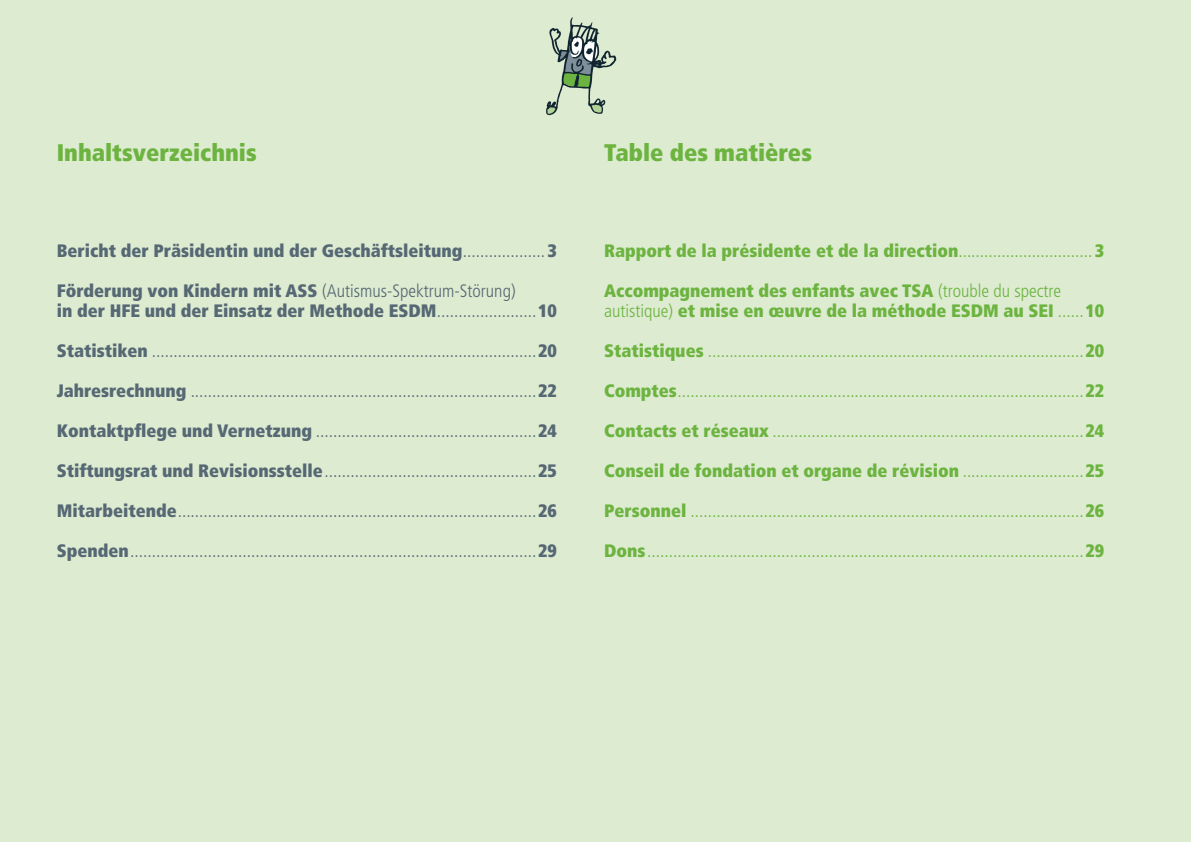
<style>
.page{position:relative;width:1191px;height:842px;background:#ddebd1}
.page>*{position:absolute;margin:0;border:0;box-sizing:border-box;transform-origin:0 0}
.t1{font:900 condensed 24px "Frutiger";color:#6cb43f}
.t2{font:300 condensed 18px "Frutiger";color:#566874}
.t3{font:300 condensed 18px "Frutiger";color:#6cb43f}
.t4{font:900 condensed 18px/20px "Frutiger";color:#6cb43f}
.t5{font:900 condensed 18px/20px "Frutiger";color:#566874}
.s1{font-weight:300}
.s2{font-weight:900}
</style>
<div class="page">
<img style="left:546px;top:17px;width:71px;height:99px">
<h1 class="t1" style="left:57px;top:138px;width:201px">Inhaltsverzeichnis</h1>
<h1 class="t1" style="left:604px;top:138px;width:209px">Table des matières</h1>
<p class="t5" style="left:57px;top:240px;width:502px">Bericht der Präsidentin und der Geschäftsleitung<span class="s1">...................</span> 3</p>
<p class="t5" style="left:57px;top:280px;width:502px">Förderung von Kindern mit ASS <span class="s1">(Autismus-Spektrum-Störung)<br></span>in der HFE und der Einsatz der Methode ESDM<span class="s1">.......................</span>10</p>
<p class="t2" style="left:57px;top:340px;width:502px"><span class="s2">Statistiken</span> .........................................................................................<span class="s2">20</span></p>
<p class="t2" style="left:57px;top:380px;width:502px"><span class="s2">Jahresrechnung</span> ................................................................................<span class="s2">22</span></p>
<p class="t2" style="left:57px;top:420px;width:502px"><span class="s2">Kontaktpflege und Vernetzung</span> ...................................................<span class="s2">24</span></p>
<p class="t2" style="left:57px;top:460px;width:501px"><span class="s2">Stiftungsrat und Revisionsstelle</span>.................................................<span class="s2">25</span></p>
<p class="t2" style="left:57px;top:500px;width:502px"><span class="s2">Mitarbeitende</span>...................................................................................<span class="s2">26</span></p>
<p class="t2" style="left:57px;top:540px;width:502px"><span class="s2">Spenden</span>..............................................................................................<span class="s2">29</span></p>
<p class="t4" style="left:604px;top:240px;width:502px">Rapport de la présidente et de la direction<span class="s1">...............................</span> 3</p>
<p class="t4" style="left:604px;top:280px;width:502px">Accompagnement des enfants avec TSA <span class="s1">(trouble du spectre autistique)</span> et mise en œuvre de la méthode ESDM au SEI <span class="s1">......</span>10</p>
<p class="t3" style="left:604px;top:340px;width:502px"><span class="s2">Statistiques</span> .......................................................................................<span class="s2">20</span></p>
<p class="t3" style="left:604px;top:380px;width:502px"><span class="s2">Comptes</span>..............................................................................................<span class="s2">22</span></p>
<p class="t3" style="left:604px;top:420px;width:502px"><span class="s2">Contacts et réseaux</span> ........................................................................<span class="s2">24</span></p>
<p class="t4" style="left:604px;top:460px;width:502px">Conseil de fondation et organe de révision <span class="s1">............................</span>25</p>
<p class="t3" style="left:604px;top:500px;width:502px"><span class="s2">Personnel</span> ...........................................................................................<span class="s2">26</span></p>
<p class="t3" style="left:604px;top:540px;width:502px"><span class="s2">Dons</span>.....................................................................................................<span class="s2">29</span></p>
</div>
